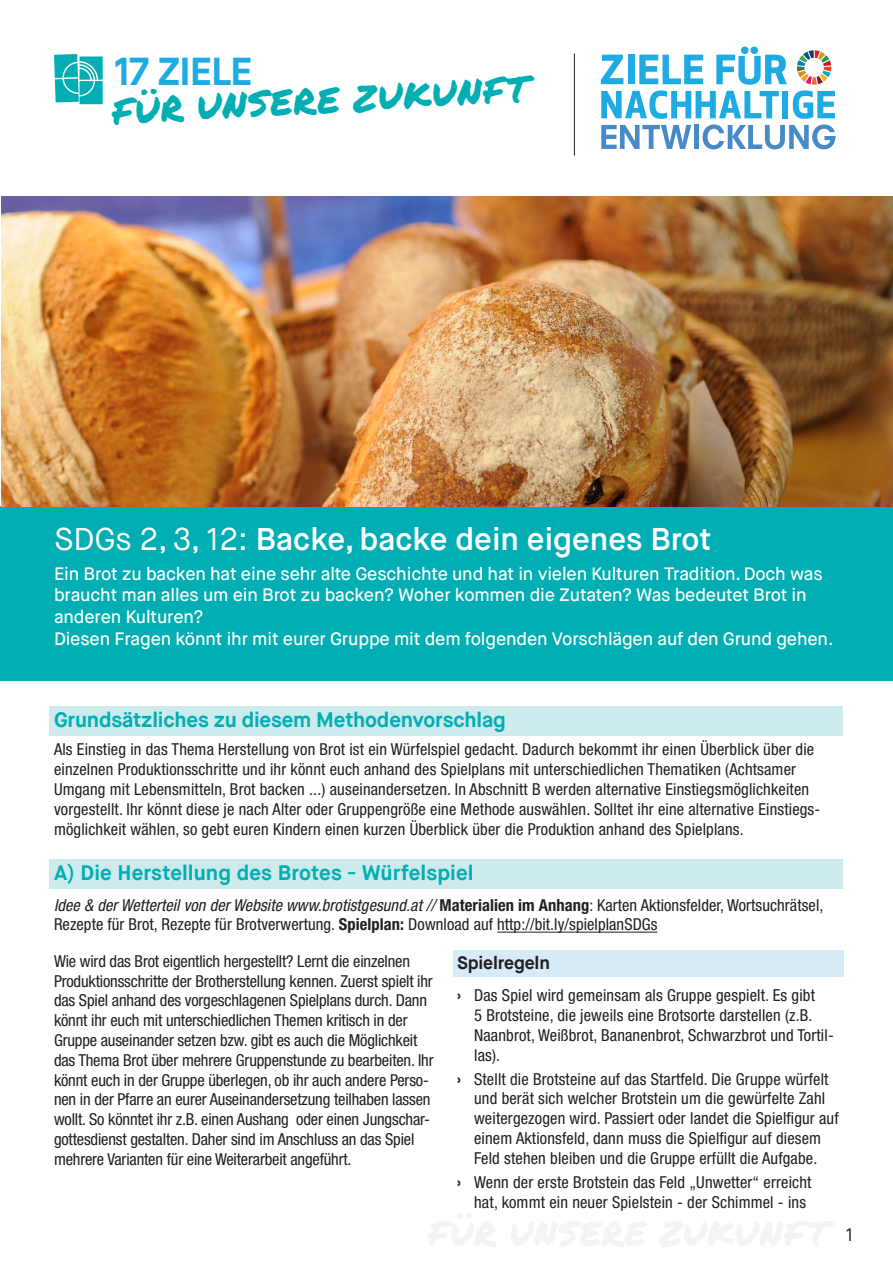
<style>
.page{position:relative;width:893px;height:1263px;background:#fff}
.page>*{position:absolute;margin:0;border:0;box-sizing:border-box;transform-origin:0 0}
.t1{font:700 39px "Maison Neue";letter-spacing:-.03em;color:#1eaae2}
.t2{font:36px "Permanent Marker";color:#00aeb3}
.H1_Span{font:600 31.5px "Maison Neue";color:#fff}
.H2_Span{font:700 21px "Maison Neue";letter-spacing:-.01em;color:#00aeb3}
.BODY_Span{font:500 18px/21.6px "Maison Neue";letter-spacing:-.01em;color:#fff}
.t3{font:700 18px "Maison Neue";letter-spacing:-.01em;color:#231f20}
.BODY_Span-2{font:condensed 16.5px/19.8px "Helvetica Neue LT Pro";letter-spacing:.01em;color:#231f20}
.BODY{font:condensed 16.5px/19.8px "Helvetica Neue LT Pro";letter-spacing:-.01em;color:#231f20}
.BODY-2{font:condensed 16.5px/19.8px "Helvetica Neue LT Pro";letter-spacing:.01em;color:#231f20}
.s1{font-weight:400}
.s2{font-style:italic}
.s3{font-weight:700}
</style>
<div class="page">
<hr style="left:574px;top:54px;width:1px;height:102px;background:#231f20">
<svg style="left:601px;top:47px;width:235px;height:102px"></svg>
<div style="left:0;top:506px;width:893px;height:175px;background:#00aeb3"></div>
<div style="left:50px;top:707px;width:793px;height:29px;background:#cdeaec"></div>
<div style="left:50px;top:859px;width:793px;height:30px;background:#cdeaec"></div>
<hr style="left:497px;top:932px;width:161px;height:1px;background:#231f20">
<div style="left:453px;top:950px;width:390px;height:27px;background:#d6eaf8"></div>
<img style="left:1px;top:197px;width:892px;height:309px">
<svg style="left:54px;top:54px;width:49px;height:50px"></svg>
<p class="t1" style="left:113px;top:47px;width:141px">17 ZIELE</p>
<p class="t2" style="left:111px;top:84px;width:419px;rotate:-3deg">FÜR UNSERE ZUKUNFT</p>
<p class="H1_Span" style="left:54px;top:519px;width:659px"><span class="s1">SDGs 2, 3, 12:</span> Backe, backe dein eigenes Brot</p>
<p class="BODY_Span" style="left:54px;top:563px;width:770px">Ein Brot zu backen hat eine sehr alte Geschichte und hat in vielen Kulturen Tradition. Doch was braucht man alles um ein Brot zu backen? Woher kommen die Zutaten? Was bedeutet Brot in anderen Kulturen?</p>
<p class="BODY_Span" style="left:54px;top:628px;width:781px">Diesen Fragen könnt ihr mit eurer Gruppe mit dem folgenden Vorschlägen auf den Grund gehen.</p>
<p class="H2_Span" style="left:54px;top:706px;width:453px">Grundsätzliches zu diesem Methodenvorschlag</p>
<p class="BODY_Span-2" style="left:54px;top:740px;width:768px">Als Einstieg in das Thema Herstellung von Brot ist ein Würfelspiel gedacht. Dadurch bekommt ihr einen Überblick über die einzelnen Produktionsschritte und ihr könnt euch anhand des Spielplans mit unterschiedlichen Thematiken (Achtsamer Umgang mit Lebensmitteln, Brot backen ...) auseinandersetzen. In Abschnitt B werden alternative Einstiegsmöglichkeiten vorgestellt. Ihr könnt diese je nach Alter oder Gruppengröße eine Methode auswählen. Solltet ihr eine alternative Einstiegs&shy;möglichkeit wählen, so gebt euren Kindern einen kurzen Überblick über die Produktion anhand des Spielplans.</p>
<p class="H2_Span" style="left:54px;top:859px;width:421px">A) Die Herstellung des Brotes - Würfelspiel</p>
<p class="BODY_Span-2" style="left:54px;top:895px;width:771px"><span class="s2">Idee &amp; der Wetterteil von der Website www.brotistgesund.at //</span> <span class="s3">Materialien im Anhang</span>: Karten Aktionsfelder, Wortsuchrätsel,<br>Rezepte für Brot, Rezepte für Brotverwertung. <span class="s3">Spielplan:</span> Download auf http://bit.ly/spielplanSDGs</p>
<p class="BODY" style="left:54px;top:951px;width:381px">Wie wird das Brot eigentlich hergestellt? Lernt die einzelnen Produktionsschritte der Brotherstellung kennen. Zuerst spielt ihr das Spiel anhand des vorgeschlagenen Spielplans durch. Dann könnt ihr euch mit unterschiedlichen Themen kritisch in der Gruppe auseinander setzen bzw. gibt es auch die Möglichkeit das Thema Brot über mehrere Gruppenstunde zu bearbeiten. Ihr könnt euch in der Gruppe überlegen, ob ihr auch andere Perso&shy;nen in der Pfarre an eurer Auseinandersetzung teilhaben lassen wollt. So könntet ihr z.B. einen Aushang oder einen Jungschar&shy;gottesdienst gestalten. Daher sind im Anschluss an das Spiel mehrere Varianten für eine Weiterarbeit angeführt.</p>
<h3 class="t3" style="left:457px;top:951px;width:94px">Spielregeln</h3>
<p class="BODY-2" style="left:474px;top:985px;width:361px;text-indent:-17px"><span class="s3">›</span> Das Spiel wird gemeinsam als Gruppe gespielt. Es gibt<br>5 Brotsteine, die jeweils eine Brotsorte darstellen (z.B.<br>Naanbrot, Weißbrot, Bananenbrot, Schwarzbrot und Tortil&shy;las).</p>
<p class="BODY-2" style="left:474px;top:1069px;width:366px;text-indent:-17px"><span class="s3">›</span> Stellt die Brotsteine auf das Startfeld. Die Gruppe würfelt und berät sich welcher Brotstein um die gewürfelte Zahl weitergezogen wird. Passiert oder landet die Spielfigur auf einem Aktionsfeld, dann muss die Spielfigur auf diesem Feld stehen bleiben und die Gruppe erfüllt die Aufgabe.</p>
<p class="BODY-2" style="left:474px;top:1172px;width:339px;text-indent:-17px"><span class="s3">›</span> Wenn der erste Brotstein das Feld „Unwetter“ erreicht hat, kommt ein neuer Spielstein - der Schimmel - ins</p>
</div>
